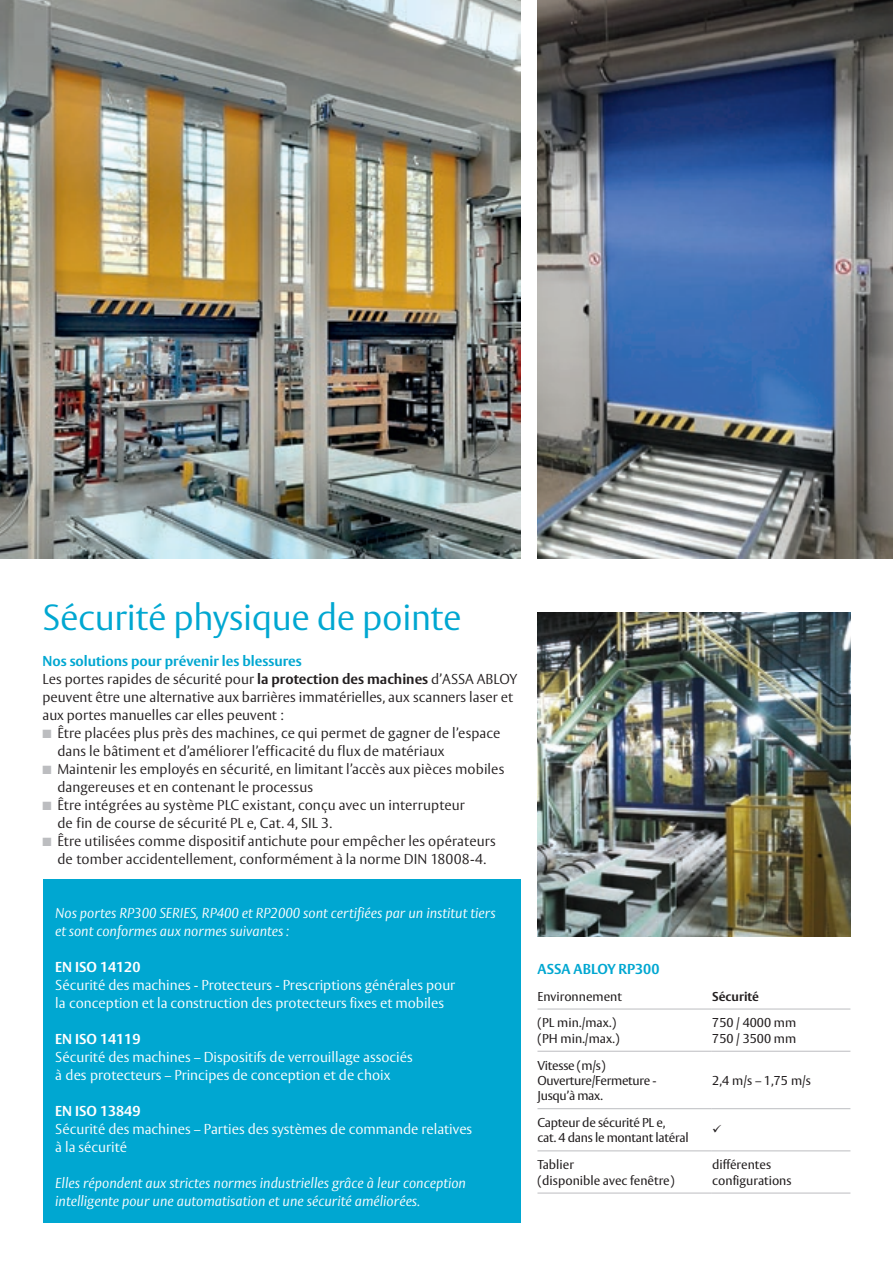
<style>
.page{position:relative;width:893px;height:1263px;background:#fff}
.page>*{position:absolute;margin:0;border:0;box-sizing:border-box;transform-origin:0 0}
.t1{font:300 36px "ASSA Vesta";letter-spacing:-.01em;color:#00a7d1}
.t2{font:300 14.25px/18px "ASSA Vesta";letter-spacing:.005em;color:#231f20}
.t3{font:300 14.25px/18px "ASSA Vesta";color:#fff}
.t4{font:italic 300 14.25px/18px "ASSA Vesta";color:#fff}
.t5{font:700 14.25px "ASSA Vesta";color:#fff}
.t6{font:700 14.25px "ASSA Vesta";color:#00a7d1}
.t7{font:12.75px/15.3px "ASSA Vesta";color:#231f20}
.t8{font:12.75px/15.3px "ASSA Vesta";letter-spacing:-.02em;color:#231f20}
.t9{font:700 12.75px "ASSA Vesta";color:#231f20}
.s1{font-weight:700;color:#00a7d1}
.s2{font-weight:700}
.s3{color:#bcbdc0}
</style>
<div class="page">
<div style="left:43px;top:879px;width:477px;height:344px;background:#00a7d1"></div>
<img style="left:537px;top:612px;width:313px;height:324px">
<hr style="left:537px;top:1009px;width:175px;height:1px;background:#bcbdc0">
<hr style="left:712px;top:1009px;width:138px;height:1px;background:#bcbdc0">
<hr style="left:537px;top:1051px;width:175px;height:1px;background:#bcbdc0">
<hr style="left:712px;top:1051px;width:138px;height:1px;background:#bcbdc0">
<hr style="left:537px;top:1108px;width:175px;height:1px;background:#bcbdc0">
<hr style="left:712px;top:1108px;width:138px;height:1px;background:#bcbdc0">
<hr style="left:537px;top:1150px;width:175px;height:1px;background:#bcbdc0">
<hr style="left:712px;top:1150px;width:138px;height:1px;background:#bcbdc0">
<hr style="left:537px;top:1193px;width:175px;height:1px;background:#bcbdc0">
<hr style="left:712px;top:1193px;width:138px;height:1px;background:#bcbdc0">
<img style="left:0;top:0;width:520px;height:558px">
<img style="left:537px;top:0;width:356px;height:558px">
<h1 class="t1" style="left:43px;top:596px;width:420px">Sécurité physique de pointe</h1>
<p class="t2" style="left:43px;top:653px;width:476px"><span class="s1">Nos solutions pour prévenir les blessures<br></span>Les portes rapides de sécurité pour <span class="s2">la protection des machines</span> d’ASSA ABLOY peuvent être une alternative aux barrières immatérielles, aux scanners laser et aux portes manuelles car elles peuvent :</p>
<p class="t2" style="left:57px;top:725px;width:445px;text-indent:-15px"><span class="s3">■</span> Être placées plus près des machines, ce qui permet de gagner de l’espace dans le bâtiment et d’améliorer l’efficacité du flux de matériaux</p>
<p class="t2" style="left:57px;top:761px;width:448px;text-indent:-15px"><span class="s3">■</span> Maintenir les employés en sécurité, en limitant l’accès aux pièces mobiles dangereuses et en contenant le processus</p>
<p class="t2" style="left:57px;top:797px;width:409px;text-indent:-15px"><span class="s3">■</span> Être intégrées au système PLC existant, conçu avec un interrupteur de fin de course de sécurité PL e, Cat. 4, SIL 3.</p>
<p class="t2" style="left:43px;top:833px;width:455px;text-align:center"><span class="s3">■</span> Être utilisées comme dispositif antichute pour empêcher les opérateurs de tomber accidentellement, conformément à la norme DIN 18008-4.</p>
<p class="t4" style="left:55px;top:905px;width:442px">Nos portes RP300 SERIES, RP400 et RP2000 sont certifiées par un institut tiers et sont conformes aux normes suivantes :</p>
<p class="t5" style="left:55px;top:958px;width:87px">EN ISO 14120</p>
<p class="t3" style="left:55px;top:977px;width:402px">Sécurité des machines - Protecteurs - Prescriptions générales pour la conception et la construction des protecteurs fixes et mobiles</p>
<p class="t5" style="left:55px;top:1030px;width:87px">EN ISO 14119</p>
<p class="t3" style="left:55px;top:1049px;width:359px">Sécurité des machines – Dispositifs de verrouillage associés à des protecteurs – Principes de conception et de choix</p>
<p class="t5" style="left:55px;top:1102px;width:87px">EN ISO 13849</p>
<p class="t3" style="left:55px;top:1121px;width:418px">Sécurité des machines – Parties des systèmes de commande relatives à la sécurité</p>
<p class="t4" style="left:55px;top:1175px;width:412px">Elles répondent aux strictes normes industrielles grâce à leur conception intelligente pour une automatisation et une sécurité améliorées.</p>
<p class="t6" style="left:537px;top:960px;width:123px">ASSA ABLOY RP300</p>
<p class="t7" style="left:537px;top:989px;width:86px">Environnement</p>
<p class="t9" style="left:712px;top:988px;width:48px">Sécurité</p>
<p class="t7" style="left:537px;top:1016px;width:84px">(PL min./max.) (PH min./max.)</p>
<p class="t7" style="left:712px;top:1016px;width:85px">750 / 4000 mm<br>750 / 3500 mm</p>
<p class="t8" style="left:537px;top:1058px;width:121px">Vitesse (m/s)<br>Ouverture/Fermeture -<br>Jusqu’à max.</p>
<p class="t7" style="left:712px;top:1073px;width:100px">2,4 m/s – 1,75 m/s</p>
<p class="t8" style="left:537px;top:1115px;width:153px">Capteur de sécurité PL e,<br>cat. 4 dans le montant latéral</p>
<p class="t7" style="left:537px;top:1158px;width:139px">Tablier<br>(disponible avec fenêtre)</p>
<p class="t7" style="left:712px;top:1158px;width:81px">différentes configurations</p>
</div>
